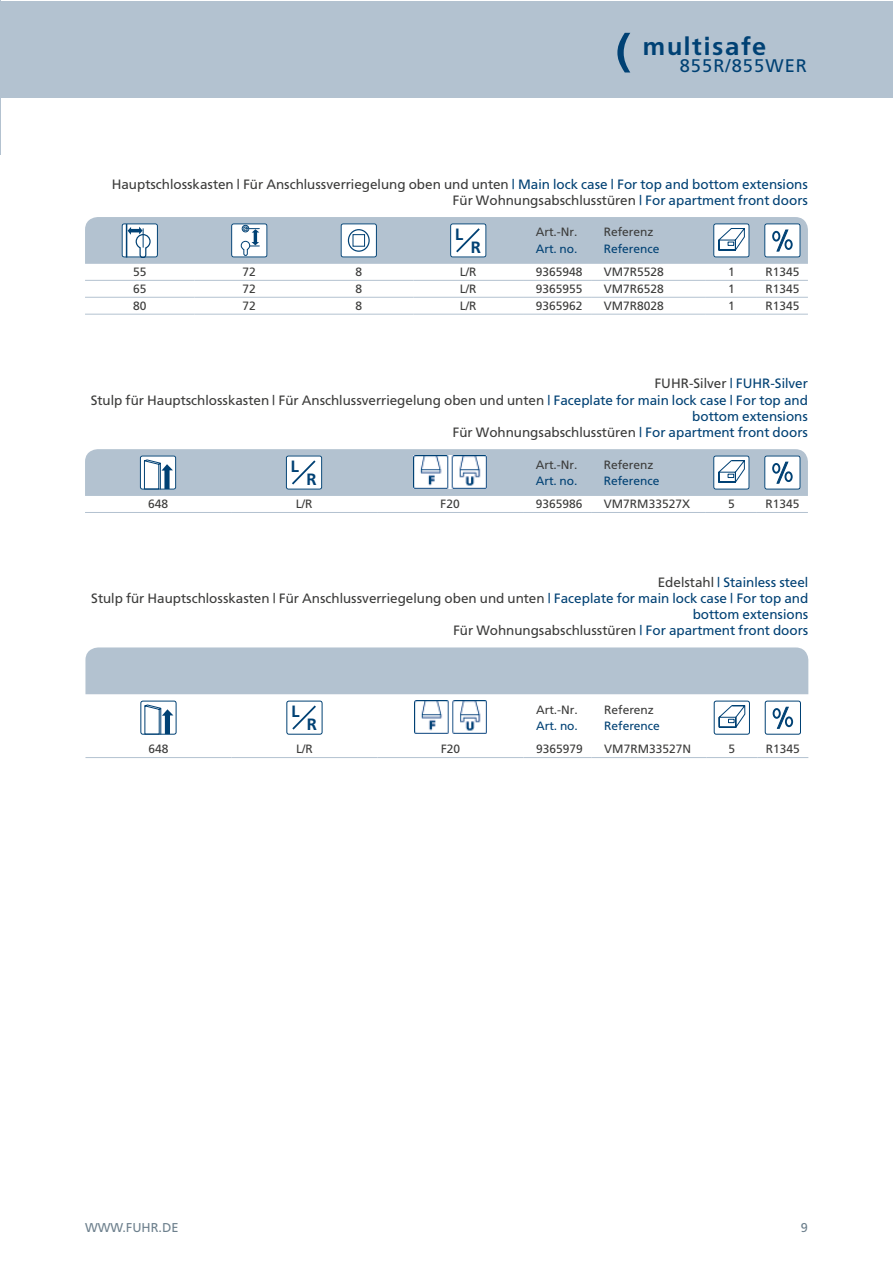
<style>
.page{position:relative;width:893px;height:1263px;background:#fff}
.page>*{position:absolute;margin:0;border:0;box-sizing:border-box;transform-origin:0 0}
.t1{font:600 24.9px "Free Set";letter-spacing:.07em;color:#004174}
.t2{font:18.15px "Free Set";letter-spacing:.06em;color:#004174}
.t3{font:600 16.35px "Free Set";color:#004174}
.t4{font:13.5px/16.2px "Free Set";color:#3c3c3b;text-align:right}
.t5{font:12.75px "Free Set";color:#6d808d}
.t6{font:12px "Free Set";color:#3c3c3b}
.t7{font:12px "Free Set";color:#004174}
.s1{color:#004174}
</style>
<div class="page">
<div style="left:0;top:1px;width:892px;height:97px;background:#b3c2d0"></div>
<hr style="left:85px;top:280px;width:110px;height:1px;background:#b3c2d0">
<hr style="left:195px;top:280px;width:109px;height:1px;background:#b3c2d0">
<hr style="left:304px;top:280px;width:109px;height:1px;background:#b3c2d0">
<hr style="left:413px;top:280px;width:110px;height:1px;background:#b3c2d0">
<hr style="left:523px;top:280px;width:68px;height:1px;background:#b3c2d0">
<hr style="left:591px;top:280px;width:115px;height:1px;background:#b3c2d0">
<hr style="left:706px;top:280px;width:51px;height:1px;background:#b3c2d0">
<hr style="left:757px;top:280px;width:51px;height:1px;background:#b3c2d0">
<hr style="left:85px;top:297px;width:110px;height:1px;background:#b3c2d0">
<hr style="left:195px;top:297px;width:109px;height:1px;background:#b3c2d0">
<hr style="left:304px;top:297px;width:109px;height:1px;background:#b3c2d0">
<hr style="left:413px;top:297px;width:110px;height:1px;background:#b3c2d0">
<hr style="left:523px;top:297px;width:68px;height:1px;background:#b3c2d0">
<hr style="left:591px;top:297px;width:115px;height:1px;background:#b3c2d0">
<hr style="left:706px;top:297px;width:51px;height:1px;background:#b3c2d0">
<hr style="left:757px;top:297px;width:51px;height:1px;background:#b3c2d0">
<hr style="left:85px;top:314px;width:110px;height:1px;background:#b3c2d0">
<hr style="left:195px;top:314px;width:109px;height:1px;background:#b3c2d0">
<hr style="left:304px;top:314px;width:109px;height:1px;background:#b3c2d0">
<hr style="left:413px;top:314px;width:110px;height:1px;background:#b3c2d0">
<hr style="left:523px;top:314px;width:68px;height:1px;background:#b3c2d0">
<hr style="left:591px;top:314px;width:115px;height:1px;background:#b3c2d0">
<hr style="left:706px;top:314px;width:51px;height:1px;background:#b3c2d0">
<hr style="left:757px;top:314px;width:51px;height:1px;background:#b3c2d0">
<svg style="left:85px;top:217px;width:723px;height:47px;background:#b8c6d3"></svg>
<div style="left:764px;top:223px;width:36px;height:34px;border:1px solid #004174;border-radius:2px"></div>
<div style="left:85px;top:647px;width:723px;height:47px;background:#b3c2d0"></div>
<hr style="left:85px;top:757px;width:146px;height:1px;background:#b3c2d0">
<hr style="left:231px;top:757px;width:146px;height:1px;background:#b3c2d0">
<hr style="left:377px;top:757px;width:146px;height:1px;background:#b3c2d0">
<hr style="left:523px;top:757px;width:68px;height:1px;background:#b3c2d0">
<hr style="left:591px;top:757px;width:115px;height:1px;background:#b3c2d0">
<hr style="left:706px;top:757px;width:51px;height:1px;background:#b3c2d0">
<hr style="left:757px;top:757px;width:51px;height:1px;background:#b3c2d0">
<svg style="left:144px;top:704px;width:29px;height:29px"></svg>
<div style="left:140px;top:701px;width:37px;height:34px;border:1px solid #004174;border-radius:2px"></div>
<svg style="left:292px;top:705px;width:24px;height:25px"></svg>
<div style="left:286px;top:701px;width:37px;height:34px;border:1px solid #004174;border-radius:2px"></div>
<img style="left:414px;top:701px;width:73px;height:32px">
<svg style="left:718px;top:705px;width:28px;height:23px"></svg>
<div style="left:714px;top:701px;width:36px;height:34px;border:1px solid #004174;border-radius:2px"></div>
<svg style="left:772px;top:706px;width:22px;height:23px"></svg>
<div style="left:765px;top:701px;width:36px;height:34px;border:1px solid #004174;border-radius:2px"></div>
<hr style="left:85px;top:512px;width:146px;height:1px;background:#b3c2d0">
<hr style="left:231px;top:512px;width:146px;height:1px;background:#b3c2d0">
<hr style="left:377px;top:512px;width:146px;height:1px;background:#b3c2d0">
<hr style="left:523px;top:512px;width:68px;height:1px;background:#b3c2d0">
<hr style="left:591px;top:512px;width:115px;height:1px;background:#b3c2d0">
<hr style="left:706px;top:512px;width:51px;height:1px;background:#b3c2d0">
<hr style="left:757px;top:512px;width:51px;height:1px;background:#b3c2d0">
<svg style="left:85px;top:449px;width:723px;height:47px;background:#b7c6d3"></svg>
<div style="left:764px;top:455px;width:36px;height:35px;border:1px solid #004174;border-radius:2px"></div>
<svg style="left:617px;top:33px;width:13px;height:39px"></svg>
<h1 class="t1" style="left:643px;top:31px;width:125px">multisafe</h1>
<h2 class="t2" style="left:680px;top:55px;width:129px">855R/855WER</h2>
<p class="t4" style="left:112px;top:176px;width:698px">Hauptschlosskasten | Für Anschlussverriegelung oben und unten <span class="s1">| Main lock case | For top and bottom extensions<br></span>Für Wohnungsabschlusstüren <span class="s1">| For apartment front doors</span></p>
<p class="t3" style="left:455px;top:225px;width:10px">L</p>
<p class="t3" style="left:471px;top:237px;width:12px">R</p>
<p class="t6" style="left:604px;top:225px;width:51px">Referenz</p>
<p class="t7" style="left:604px;top:242px;width:57px">Reference</p>
<p class="t6" style="left:536px;top:225px;width:43px">Art.-Nr.</p>
<p class="t7" style="left:536px;top:242px;width:43px">Art. no.</p>
<p class="t6" style="left:133px;top:265px;width:15px">55</p>
<p class="t6" style="left:243px;top:265px;width:15px">72</p>
<p class="t6" style="left:355px;top:265px;width:8px">8</p>
<p class="t6" style="left:460px;top:265px;width:18px">L/R</p>
<p class="t6" style="left:536px;top:265px;width:48px">9365948</p>
<p class="t6" style="left:604px;top:265px;width:62px">VM7R5528</p>
<p class="t6" style="left:728px;top:265px;width:8px">1</p>
<p class="t6" style="left:765px;top:265px;width:36px">R1345</p>
<p class="t6" style="left:133px;top:282px;width:15px">65</p>
<p class="t6" style="left:243px;top:282px;width:15px">72</p>
<p class="t6" style="left:355px;top:282px;width:8px">8</p>
<p class="t6" style="left:460px;top:282px;width:18px">L/R</p>
<p class="t6" style="left:536px;top:282px;width:48px">9365955</p>
<p class="t6" style="left:604px;top:282px;width:62px">VM7R6528</p>
<p class="t6" style="left:728px;top:282px;width:8px">1</p>
<p class="t6" style="left:765px;top:282px;width:36px">R1345</p>
<p class="t6" style="left:133px;top:299px;width:15px">80</p>
<p class="t6" style="left:243px;top:299px;width:15px">72</p>
<p class="t6" style="left:355px;top:299px;width:8px">8</p>
<p class="t6" style="left:460px;top:299px;width:18px">L/R</p>
<p class="t6" style="left:536px;top:299px;width:48px">9365962</p>
<p class="t6" style="left:604px;top:299px;width:62px">VM7R8028</p>
<p class="t6" style="left:728px;top:299px;width:8px">1</p>
<p class="t6" style="left:765px;top:299px;width:36px">R1345</p>
<p class="t4" style="left:91px;top:376px;width:719px">FUHR-Silver <span class="s1">| FUHR-Silver<br></span>Stulp für Hauptschlosskasten | Für Anschlussverriegelung oben und unten <span class="s1">| Faceplate for main lock case | For top and bottom extensions<br></span>Für Wohnungsabschlusstüren <span class="s1">| For apartment front doors</span></p>
<p class="t3" style="left:291px;top:457px;width:10px">L</p>
<p class="t3" style="left:306px;top:469px;width:12px">R</p>
<p class="t6" style="left:604px;top:457px;width:51px">Referenz</p>
<p class="t7" style="left:604px;top:474px;width:57px">Reference</p>
<p class="t6" style="left:536px;top:457px;width:43px">Art.-Nr.</p>
<p class="t7" style="left:536px;top:474px;width:43px">Art. no.</p>
<p class="t6" style="left:148px;top:497px;width:22px">648</p>
<p class="t6" style="left:296px;top:497px;width:18px">L/R</p>
<p class="t6" style="left:440px;top:497px;width:21px">F20</p>
<p class="t6" style="left:536px;top:497px;width:48px">9365986</p>
<p class="t6" style="left:604px;top:497px;width:88px">VM7RM33527X</p>
<p class="t6" style="left:728px;top:497px;width:8px">5</p>
<p class="t6" style="left:765px;top:497px;width:36px">R1345</p>
<p class="t4" style="left:91px;top:574px;width:719px">Edelstahl <span class="s1">| Stainless steel<br></span>Stulp für Hauptschlosskasten | Für Anschlussverriegelung oben und unten <span class="s1">| Faceplate for main lock case | For top and bottom extensions<br></span>Für Wohnungsabschlusstüren <span class="s1">| For apartment front doors</span></p>
<p class="t3" style="left:291px;top:702px;width:10px">L</p>
<p class="t3" style="left:307px;top:714px;width:12px">R</p>
<p class="t6" style="left:536px;top:702px;width:43px">Art.-Nr.</p>
<p class="t7" style="left:536px;top:719px;width:43px">Art. no.</p>
<p class="t6" style="left:604px;top:702px;width:51px">Referenz</p>
<p class="t7" style="left:604px;top:719px;width:57px">Reference</p>
<p class="t6" style="left:148px;top:742px;width:22px">648</p>
<p class="t6" style="left:296px;top:742px;width:18px">L/R</p>
<p class="t6" style="left:441px;top:742px;width:21px">F20</p>
<p class="t6" style="left:536px;top:742px;width:48px">9365979</p>
<p class="t6" style="left:604px;top:742px;width:88px">VM7RM33527N</p>
<p class="t6" style="left:728px;top:742px;width:8px">5</p>
<p class="t6" style="left:766px;top:742px;width:36px">R1345</p>
<p class="t5" style="left:85px;top:1220px;width:95px">WWW.FUHR.DE</p>
<p class="t5" style="left:801px;top:1220px;width:9px">9</p>
</div>
